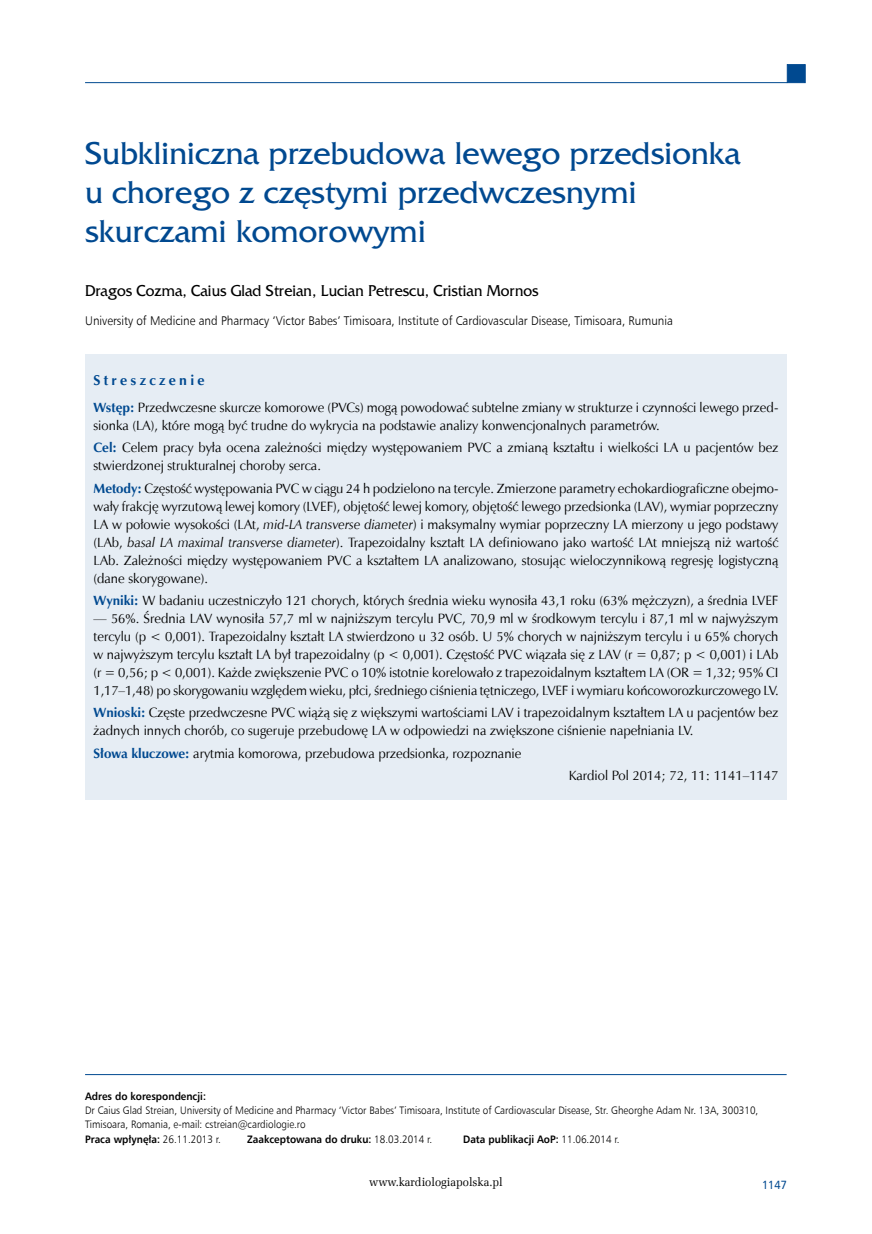
<style>
.page{position:relative;width:872px;height:1234px;background:#fff}
.page>*{position:absolute;margin:0;border:0;box-sizing:border-box;transform-origin:0 0}
.t1{font:33px/39px "France";color:#004990}
.t2{font:16.5px "France";color:#000;scale:.94 1}
.t3{font:700 14.25px "Zapf Humnst EU";letter-spacing:.23em;color:#004990}
.t4{font:13.5px/18px "Zapf Humnst EU";color:#000}
.t5{font:12.6px "Humnst 777 Lt EU";color:#000;scale:.93 1}
.t6{font:12px "Zapf Ellipt EU";color:#000;scale:.95 1}
.t7{font:12px "Humnst 777 EU";color:#004990;scale:.9 1}
.t8{font:10.8px/14.2px "Humnst 777 Lt EU";color:#000;scale:.92 1}
.t9{font:700 10.8px "Humnst 777 EU";color:#000;scale:.92 1}
.s1{font-weight:700;color:#004990}
.s2{font-style:italic}
.s3{font-family:"Humnst 777 Lt EU";font-weight:400}
</style>
<div class="page">
<hr style="left:85px;top:82px;width:702px;height:1px;background:#004990">
<div style="left:787px;top:64px;width:18px;height:19px;background:#004990;border:1px solid #004990"></div>
<div style="left:85px;top:354px;width:701px;height:445px;background:#e6edf4"></div>
<hr style="left:85px;top:1073px;width:701px;height:1px;background:#004990">
<h1 class="t1" style="left:85px;top:134px;width:657px">Subkliniczna przebudowa lewego przedsionka u chorego z częstymi przedwczesnymi skurczami komorowymi</h1>
<p class="t2" style="left:85px;top:281px;width:484px">Dragos Cozma, Caius Glad Streian, Lucian Petrescu, Cristian Mornos</p>
<p class="t5" style="left:85px;top:312px;width:633px">University of Medicine and Pharmacy ‘Victor Babes’ Timisoara, Institute of Cardiovascular Disease, Timisoara, Rumunia</p>
<p class="t3" style="left:94px;top:371px;width:112px">Streszczenie</p>
<p class="t4" style="left:94px;top:398px;width:686px"><span class="s1">Wstęp:</span> Przedwczesne skurcze komorowe (PVCs) mogą powodować subtelne zmiany w strukturze i czynności lewego przed&shy;sionka (LA), które mogą być trudne do wykrycia na podstawie analizy konwencjonalnych parametrów.</p>
<p class="t4" style="left:94px;top:438px;width:686px"><span class="s1">Cel:</span> Celem pracy była ocena zależności między występowaniem PVC a zmianą kształtu i wielkości LA u pacjentów bez stwierdzonej strukturalnej choroby serca.</p>
<p class="t4" style="left:94px;top:479px;width:686px;text-align:justify"><span class="s1">Metody:</span> Częstość występowania PVC w ciągu 24 h podzielono na tercyle. Zmierzone parametry echokardiograficzne obejmo&shy;wały frakcję wyrzutową lewej komory (LVEF), objętość lewej komory, objętość lewego przedsionka (LAV), wymiar poprzeczny LA w połowie wysokości (LAt, <span class="s2">mid-LA transverse diameter</span>) i maksymalny wymiar poprzeczny LA mierzony u jego podstawy (LAb, <span class="s2">basal LA maximal transverse diameter</span>). Trapezoidalny kształt LA definiowano jako wartość LAt mniejszą niż wartość LAb. Zależności między występowaniem PVC a kształtem LA analizowano, stosując wieloczynnikową regresję logistyczną (dane skorygowane).</p>
<p class="t4" style="left:94px;top:591px;width:686px"><span class="s1">Wyniki:</span> W badaniu uczestniczyło 121 chorych, których średnia wieku wynosiła 43,1 roku (63% mężczyzn), a średnia LVEF</p>
<p class="t4" style="left:94px;top:609px;width:686px;text-align:justify">— 56%. Średnia LAV wynosiła 57,7 ml w najniższym tercylu PVC, 70,9 ml w środkowym tercylu i 87,1 ml w najwyższym tercylu (p &lt; 0,001). Trapezoidalny kształt LA stwierdzono u 32 osób. U 5% chorych w najniższym tercylu i u 65% chorych w najwyższym tercylu kształt LA był trapezoidalny (p &lt; 0,001). Częstość PVC wiązała się z LAV (r = 0,87; p &lt; 0,001) i LAb (r = 0,56; p &lt; 0,001). Każde zwiększenie PVC o 10% istotnie korelowało z trapezoidalnym kształtem LA (OR = 1,32; 95% CI 1,17–1,48) po skorygowaniu względem wieku, płci, średniego ciśnienia tętniczego, LVEF i wymiaru końcoworozkurczowego LV.</p>
<p class="t4" style="left:94px;top:703px;width:686px"><span class="s1">Wnioski:</span> Częste przedwczesne PVC wiążą się z większymi wartościami LAV i trapezoidalnym kształtem LA u pacjentów bez żadnych innych chorób, co sugeruje przebudowę LA w odpowiedzi na zwiększone ciśnienie napełniania LV.</p>
<p class="t4" style="left:94px;top:744px;width:429px"><span class="s1">Słowa kluczowe:</span> arytmia komorowa, przebudowa przedsionka, rozpoznanie</p>
<p class="t4" style="left:569px;top:766px;width:211px">Kardiol Pol 2014; 72, 11: 1141–1147</p>
<p class="t9" style="left:85px;top:1088px;width:133px">Adres do korespondencji:</p>
<p class="t8" style="left:85px;top:1102px;width:733px">Dr Caius Glad Streian, University of Medicine and Pharmacy ‘Victor Babes’ Timisoara, Institute of Cardiovascular Disease, Str. Gheorghe Adam Nr. 13A, 300310,<br>Timisoara, Romania, e-mail: cstreian@cardiologie.ro</p>
<p class="t9" style="left:85px;top:1131px;width:149px">Praca wpłynęła: <span class="s3">26.11.2013 r.</span></p>
<p class="t9" style="left:247px;top:1131px;width:203px">Zaakceptowana do druku: <span class="s3">18.03.2014 r.</span></p>
<p class="t9" style="left:463px;top:1131px;width:171px">Data publikacji AoP: <span class="s3">11.06.2014 r.</span></p>
<p class="t6" style="left:369px;top:1173px;width:142px">www.kardiologiapolska.pl</p>
<p class="t7" style="left:762px;top:1176px;width:29px">1147</p>
</div>
